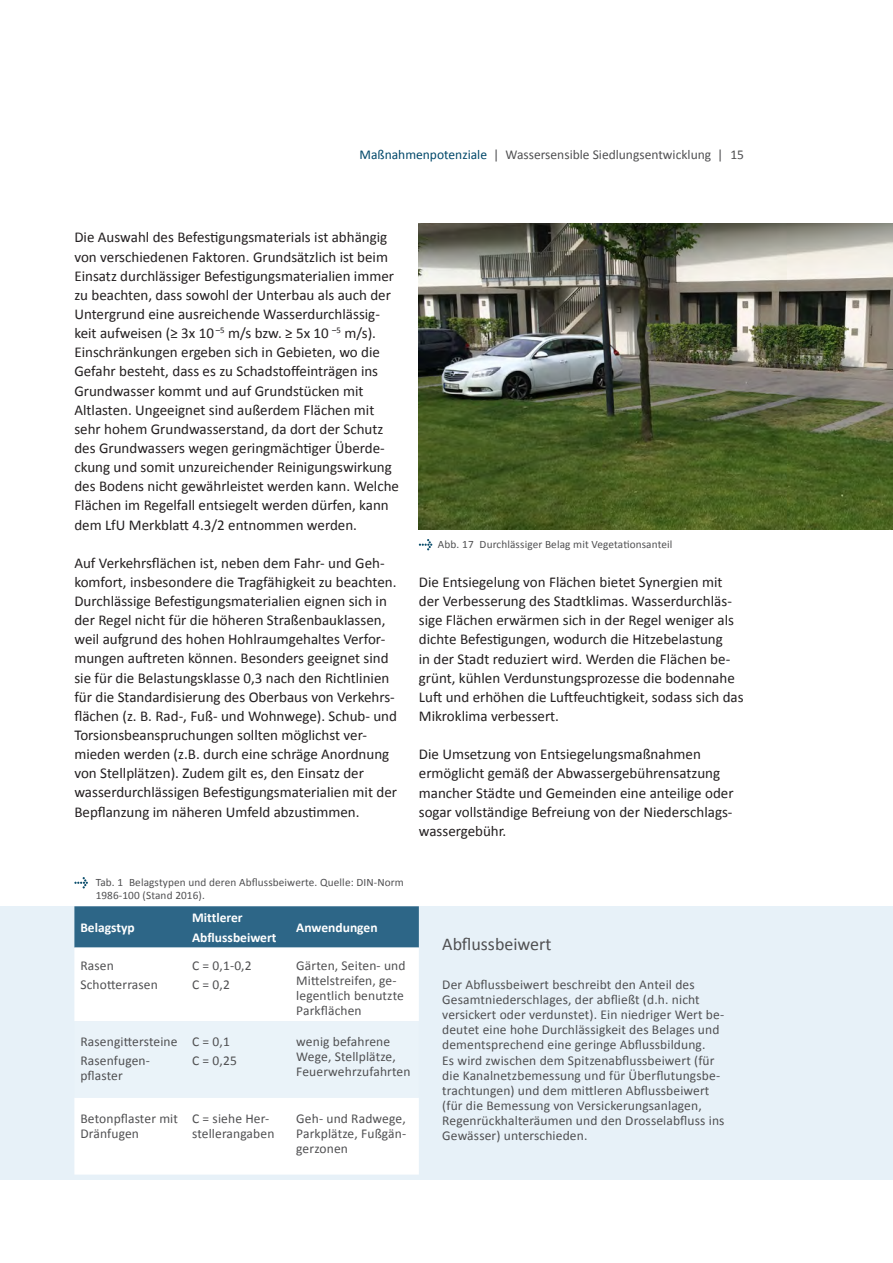
<style>
.page{position:relative;width:893px;height:1263px;background:#fff}
.page>*{position:absolute;margin:0;border:0;box-sizing:border-box;transform-origin:0 0}
.Überschrift_Infobox{font:18px "Calibri";color:#505052}
.Fließtext_Calibri_1{font:15px/19.2px "Calibri";color:#231f20}
.Fließtext_Infobox{font:13.5px/15px "Calibri";letter-spacing:.01em;color:#505052}
.t1{font:700 13.5px/19.2px "Calibri";color:#fff}
.t2{font:11.25px/13.5px "Calibri";letter-spacing:.01em;color:#505052}
.s1{color:#00486a}
</style>
<div class="page">
<div style="left:0;top:906px;width:893px;height:274px;background:#e7f1f8"></div>
<img style="left:419px;top:223px;width:474px;height:306px">
<div style="left:74px;top:906px;width:345px;height:41px;background:#2d6687"></div>
<div style="left:74px;top:947px;width:345px;height:227px;background:#fff"></div>
<svg style="left:74px;top:1021px;width:345px;height:77px"></svg>
<svg style="left:419px;top:539px;width:13px;height:11px"></svg>
<svg style="left:74px;top:877px;width:14px;height:11px"></svg>
<p class="Fließtext_Infobox" style="left:360px;top:147px;width:365px"><span class="s1">Maßnahmenpotenziale</span> | Wassersensible Siedlungsentwicklung |</p>
<p class="Fließtext_Infobox" style="left:730px;top:147px;width:15px">15</p>
<p class="Fließtext_Calibri_1" style="left:74px;top:227px;width:326px">Die Auswahl des Befestigungsmaterials ist abhängig von verschiedenen Faktoren. Grundsätzlich ist beim Einsatz durchlässiger Befestigungsmaterialien immer zu beachten, dass sowohl der Unterbau als auch der Untergrund eine ausreichende Wasserdurchlässig&shy;keit aufweisen (≥ 3x 10 <sup>–5</sup> m/s bzw. ≥ 5x 10 <sup>–5</sup> m/s).<br>Einschränkungen ergeben sich in Gebieten, wo die Gefahr besteht, dass es zu Schadstoffeinträgen ins Grundwasser kommt und auf Grundstücken mit Altlasten. Ungeeignet sind außerdem Flächen mit sehr hohem Grundwasserstand, da dort der Schutz des Grundwassers wegen geringmächtiger Überde&shy;ckung und somit unzureichender Reinigungswirkung des Bodens nicht gewährleistet werden kann. Welche Flächen im Regelfall entsiegelt werden dürfen, kann dem LfU Merkblatt 4.3/2 entnommen werden.</p>
<p class="Fließtext_Calibri_1" style="left:74px;top:553px;width:324px">Auf Verkehrsflächen ist, neben dem Fahr- und Geh&shy;komfort, insbesondere die Tragfähigkeit zu beachten.<br>Durchlässige Befestigungsmaterialien eignen sich in der Regel nicht für die höheren Straßenbauklassen, weil aufgrund des hohen Hohlraumgehaltes Verfor&shy;mungen auftreten können. Besonders geeignet sind sie für die Belastungsklasse 0,3 nach den Richtlinien für die Standardisierung des Oberbaus von Verkehrs&shy;flächen (z. B. Rad-, Fuß- und Wohnwege). Schub- und Torsionsbeanspruchungen sollten möglichst ver&shy;mieden werden (z.B. durch eine schräge Anordnung von Stellplätzen). Zudem gilt es, den Einsatz der wasserdurchlässigen Befestigungsmaterialien mit der Bepflanzung im näheren Umfeld abzustimmen.</p>
<p class="t2" style="left:438px;top:537px;width:236px">Abb. 17 Durchlässiger Belag mit Vegetationsanteil</p>
<p class="Fließtext_Calibri_1" style="left:419px;top:572px;width:326px">Die Entsiegelung von Flächen bietet Synergien mit der Verbesserung des Stadtklimas. Wasserdurchläs&shy;sige Flächen erwärmen sich in der Regel weniger als dichte Befestigungen, wodurch die Hitzebelastung<br>in der Stadt reduziert wird. Werden die Flächen be&shy;grünt, kühlen Verdunstungsprozesse die bodennahe Luft und erhöhen die Luftfeuchtigkeit, sodass sich das Mikroklima verbessert.</p>
<p class="Fließtext_Calibri_1" style="left:419px;top:744px;width:316px">Die Umsetzung von Entsiegelungsmaßnahmen ermöglicht gemäß der Abwassergebührensatzung mancher Städte und Gemeinden eine anteilige oder sogar vollständige Befreiung von der Niederschlags&shy;wassergebühr.</p>
<p class="t2" style="left:96px;top:875px;width:310px">Tab. 1 Belagstypen und deren Abflussbeiwerte. Quelle: DIN-Norm<br>1986-100 (Stand 2016).</p>
<p class="t1" style="left:80px;top:917px;width:56px">Belagstyp</p>
<p class="t1" style="left:192px;top:908px;width:86px">Mittlerer<br>Abflussbeiwert</p>
<p class="t1" style="left:296px;top:917px;width:83px">Anwendungen</p>
<p class="Fließtext_Infobox" style="left:80px;top:955px;width:79px;line-height:19.2px">Rasen<br>Schotterrasen</p>
<p class="Fließtext_Infobox" style="left:192px;top:955px;width:61px;line-height:19.2px">C = 0,1-0,2<br>C = 0,2</p>
<p class="Fließtext_Infobox" style="left:296px;top:957px;width:111px">Gärten, Seiten- und<br>Mittelstreifen, ge&shy;legentlich benutzte<br>Parkflächen</p>
<p class="Fließtext_Infobox" style="left:80px;top:1032px;width:99px;line-height:19.2px">Rasengittersteine<br>Rasenfugen-</p>
<p class="Fließtext_Infobox" style="left:80px;top:1068px;width:44px">pflaster</p>
<p class="Fließtext_Infobox" style="left:192px;top:1032px;width:46px;line-height:19.2px">C = 0,1<br>C = 0,25</p>
<p class="Fließtext_Infobox" style="left:296px;top:1034px;width:116px">wenig befahrene<br>Wege, Stellplätze,<br>Feuerwehrzufahrten</p>
<p class="Fließtext_Infobox" style="left:80px;top:1110px;width:99px">Betonpflaster mit<br>Dränfugen</p>
<p class="Fließtext_Infobox" style="left:192px;top:1110px;width:84px">C = siehe Her&shy;stellerangaben</p>
<p class="Fließtext_Infobox" style="left:296px;top:1110px;width:111px;text-align:justify">Geh- und Radwege, Parkplätze, Fußgän&shy;gerzonen</p>
<h3 class="Überschrift_Infobox" style="left:442px;top:932px;width:111px">Abflussbeiwert</h3>
<p class="Fließtext_Infobox" style="left:442px;top:976px;width:283px">Der Abflussbeiwert beschreibt den Anteil des Gesamtniederschlages, der abfließt (d.h. nicht versickert oder verdunstet). Ein niedriger Wert be&shy;deutet eine hohe Durchlässigkeit des Belages und dementsprechend eine geringe Abflussbildung.</p>
<p class="Fließtext_Infobox" style="left:442px;top:1053px;width:284px">Es wird zwischen dem Spitzenabflussbeiwert (für die Kanalnetzbemessung und für Überflutungsbe&shy;trachtungen) und dem mittleren Abflussbeiwert (für die Bemessung von Versickerungsanlagen, Regenrückhalteräumen und den Drosselabfluss ins Gewässer) unterschieden.</p>
</div>
